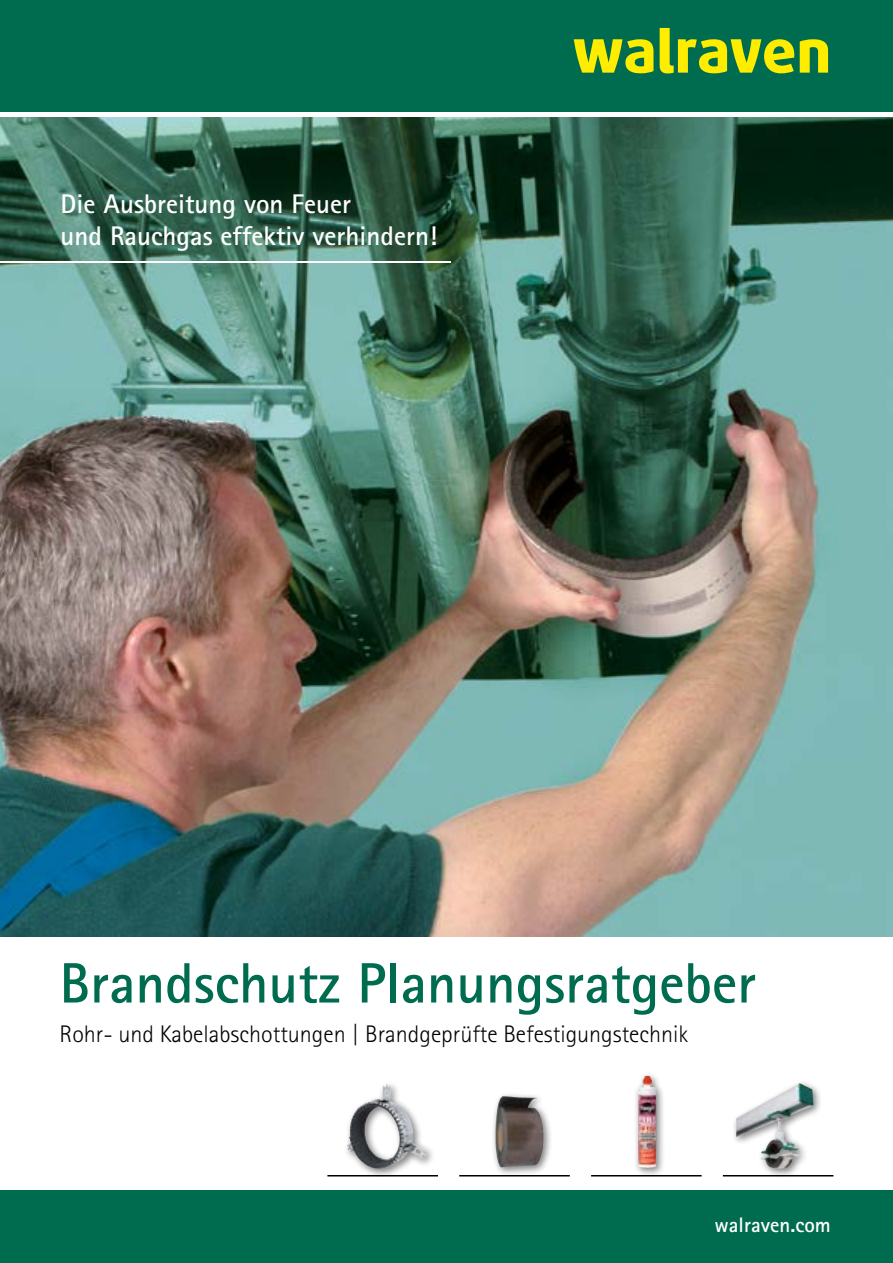
<style>
.page{position:relative;width:893px;height:1263px;background:#006c4f}
.page>*{position:absolute;margin:0;border:0;box-sizing:border-box;transform-origin:0 0}
.t1{font:700 57px "Rotis Sans Serif Std";color:#006c4f}
.Main_title{font:700 27px "Rotis Sans Serif Std";color:#fff}
.t2{font:300 24px "Rotis Sans Serif Std";color:#000}
.t3{font:700 21px "Rotis Sans Serif Std";color:#fff}
</style>
<div class="page">
<div style="left:0;top:936px;width:893px;height:254px;background:#fff"></div>
<img style="left:0;top:117px;width:893px;height:819px">
<svg style="left:800px;top:39px;width:28px;height:34px"></svg>
<svg style="left:660px;top:28px;width:134px;height:45px"></svg>
<svg style="left:574px;top:39px;width:79px;height:34px"></svg>
<div style="left:492px;top:1092px;width:61px;height:84px;background:#000;opacity:.5"></div>
<img style="left:495px;top:1096px;width:49px;height:71px">
<div style="left:634px;top:1072px;width:32px;height:105px;background:#000;opacity:.5"></div>
<img style="left:638px;top:1076px;width:19px;height:92px">
<div style="left:731px;top:1080px;width:92px;height:97px;background:#000;opacity:.5"></div>
<img style="left:736px;top:1083px;width:64px;height:86px">
<hr style="left:723px;top:1175px;width:110px;height:1px;background:#000">
<hr style="left:591px;top:1175px;width:111px;height:1px;background:#000">
<hr style="left:459px;top:1175px;width:111px;height:1px;background:#000">
<hr style="left:327px;top:1175px;width:111px;height:1px;background:#000">
<div style="left:343px;top:1080px;width:93px;height:97px;background:#000;opacity:.5"></div>
<img style="left:351px;top:1084px;width:36px;height:38px">
<hr style="left:0;top:261px;width:450px;height:2px;background:#fff">
<hr style="left:0;top:113px;width:893px;height:4px;background:#fff">
<p class="Main_title" style="left:61px;top:187px;width:292px">Die Ausbreitung von Feuer</p>
<p class="Main_title" style="left:61px;top:218px;width:378px">und Rauchgas effektiv verhindern!</p>
<p class="t1" style="left:60px;top:947px;width:698px">Brandschutz Planungsratgeber</p>
<p class="t2" style="left:60px;top:1020px;width:630px">Rohr- und Kabelabschottungen | Brandgeprüfte Befestigungstechnik</p>
<p class="t3" style="left:714px;top:1212px;width:118px">walraven.com</p>
</div>
